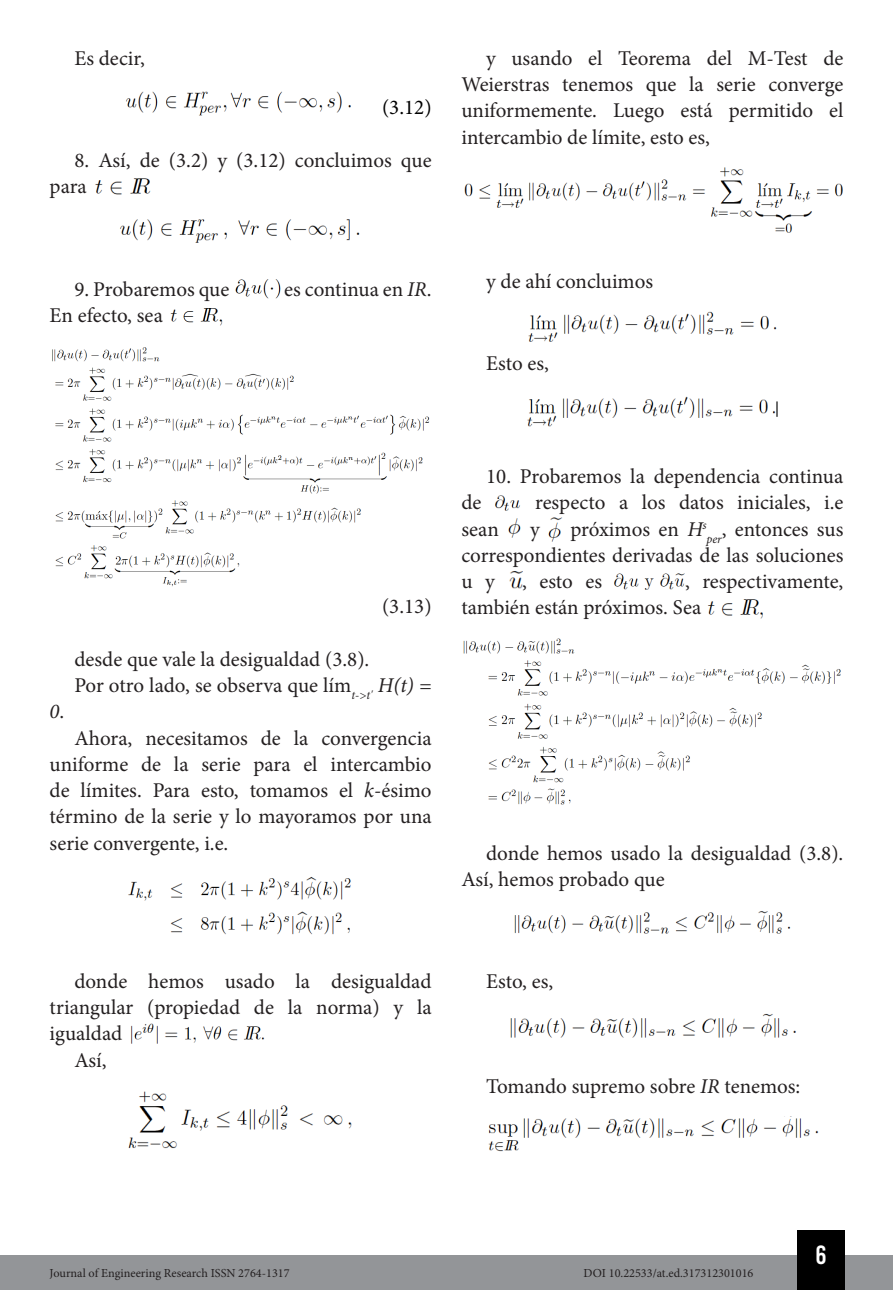
<style>
.page{position:relative;width:893px;height:1290px;background:#fff}
.page>*{position:absolute;margin:0;border:0;box-sizing:border-box;transform-origin:0 0}
.t1{font:26.25px "Bebas Kai";color:#fff}
.TXT{font:21px/26.2px "Minion Pro";color:#231f20;text-align:justify}
.imagens_graf_tab{font:21px "Minion Pro";color:#000}
.TXT-2{font:italic 21px "Minion Pro";color:#231f20}
.t2{font:12.25px "Minion Pro";color:#231f20}
.s1{font-style:italic}
.s2{font-style:normal}
</style>
<div class="page">
<div style="left:0;top:1255px;width:893px;height:35px;background:#939598"></div>
<div style="left:797px;top:1230px;width:48px;height:60px;background:#000"></div>
<img style="left:126px;top:91px;width:225px;height:25px">
<img style="left:95px;top:178px;width:56px;height:17px">
<img style="left:119px;top:219px;width:241px;height:24px">
<img style="left:235px;top:279px;width:45px;height:20px">
<img style="left:170px;top:308px;width:53px;height:18px">
<img style="left:52px;top:347px;width:378px;height:240px">
<img style="left:128px;top:877px;width:223px;height:58px">
<img style="left:130px;top:1023px;width:135px;height:21px">
<img style="left:128px;top:1091px;width:224px;height:58px">
<img style="left:464px;top:167px;width:379px;height:66px">
<img style="left:528px;top:311px;width:249px;height:31px">
<img style="left:527px;top:396px;width:251px;height:31px">
<img style="left:495px;top:495px;width:26px;height:16px">
<img style="left:508px;top:518px;width:13px;height:20px">
<img style="left:548px;top:517px;width:14px;height:25px">
<img style="left:509px;top:571px;width:13px;height:18px">
<img style="left:615px;top:573px;width:70px;height:17px">
<img style="left:707px;top:599px;width:56px;height:20px">
<img style="left:463px;top:638px;width:378px;height:167px">
<img style="left:514px;top:911px;width:277px;height:23px">
<img style="left:510px;top:1014px;width:286px;height:24px">
<img style="left:488px;top:1116px;width:331px;height:36px">
<div style="left:414px;top:505px;width:23px;height:21px;background:#fff"></div>
<p class="TXT" style="left:74px;top:45px;width:72px">Es decir,</p>
<p class="imagens_graf_tab" style="left:382px;top:93px;width:51px">(3.12)</p>
<p class="TXT" style="left:50px;top:147px;width:383px;text-indent:25px">8. Así, de (3.2) y (3.12) concluimos que para</p>
<p class="TXT" style="left:74px;top:276px;width:156px">9. Probaremos que</p>
<p class="TXT" style="left:284px;top:276px;width:149px">es continua en <span class="s1">IR</span>.</p>
<p class="TXT" style="left:50px;top:302px;width:115px">En efecto, sea</p>
<p class="TXT" style="left:461px;top:45px;width:383px;text-indent:25px">y usando el Teorema del M-Test de Weierstras tenemos que la serie converge uniformemente. Luego está permitido el intercambio de límite, esto es,</p>
<p class="TXT" style="left:486px;top:268px;width:168px">y de ahí concluimos</p>
<p class="TXT" style="left:486px;top:350px;width:64px">Esto es,</p>
<p class="TXT" style="left:382px;top:593px;width:51px">(3.13)</p>
<p class="TXT" style="left:74px;top:646px;width:296px">desde que vale la desigualdad (3.8).</p>
<p class="TXT" style="left:74px;top:672px;width:359px">Por otro lado, se observa que lím<sub>t-&gt;t'</sub> <span class="s1">H(t) =</span></p>
<p class="TXT-2" style="left:50px;top:697px;width:16px">0<span class="s2">.</span></p>
<p class="TXT" style="left:50px;top:725px;width:384px;text-indent:25px">Ahora, necesitamos de la convergencia uniforme de la serie para el intercambio de límites. Para esto, tomamos el <span class="s1">k</span>-ésimo término de la serie y lo mayoramos por una serie convergente, i.e.</p>
<p class="TXT" style="left:486px;top:463px;width:359px">10. Probaremos la dependencia continua</p>
<p class="TXT" style="left:461px;top:489px;width:22px">de</p>
<p class="TXT" style="left:535px;top:489px;width:310px">respecto a los datos iniciales, i.e</p>
<p class="TXT" style="left:461px;top:516px;width:39px">sean</p>
<p class="TXT" style="left:530px;top:516px;width:11px">y</p>
<p class="TXT" style="left:461px;top:516px;width:383px;text-indent:109px">próximos en <span class="s1">H</span><sup>s</sup><sub>per</sub>, entonces sus correspondientes derivadas de las soluciones u y</p>
<p class="TXT" style="left:461px;top:568px;width:383px;text-indent:224px">, respectivamente, también están próximos. Sea</p>
<p class="TXT" style="left:522px;top:568px;width:82px">, esto es</p>
<p class="TXT" style="left:461px;top:840px;width:384px;text-indent:25px">donde hemos usado la desigualdad (3.8).<br>Así, hemos probado que</p>
<p class="TXT" style="left:50px;top:968px;width:383px;text-indent:25px">donde hemos usado la desigualdad triangular (propiedad de la norma) y la igualdad</p>
<p class="TXT" style="left:74px;top:1047px;width:34px">Así,</p>
<p class="TXT" style="left:486px;top:968px;width:68px">Esto, es,</p>
<p class="TXT" style="left:486px;top:1073px;width:316px">Tomando supremo sobre <span class="s1">IR</span> tenemos:</p>
<p class="t1" style="left:815px;top:1241px;width:13px">6</p>
<p class="t2" style="left:50px;top:1265px;width:242px">Journal of Engineering Research ISSN 2764-1317</p>
<p class="t2" style="left:584px;top:1265px;width:171px">DOI 10.22533/at.ed.317312301016</p>
</div>
